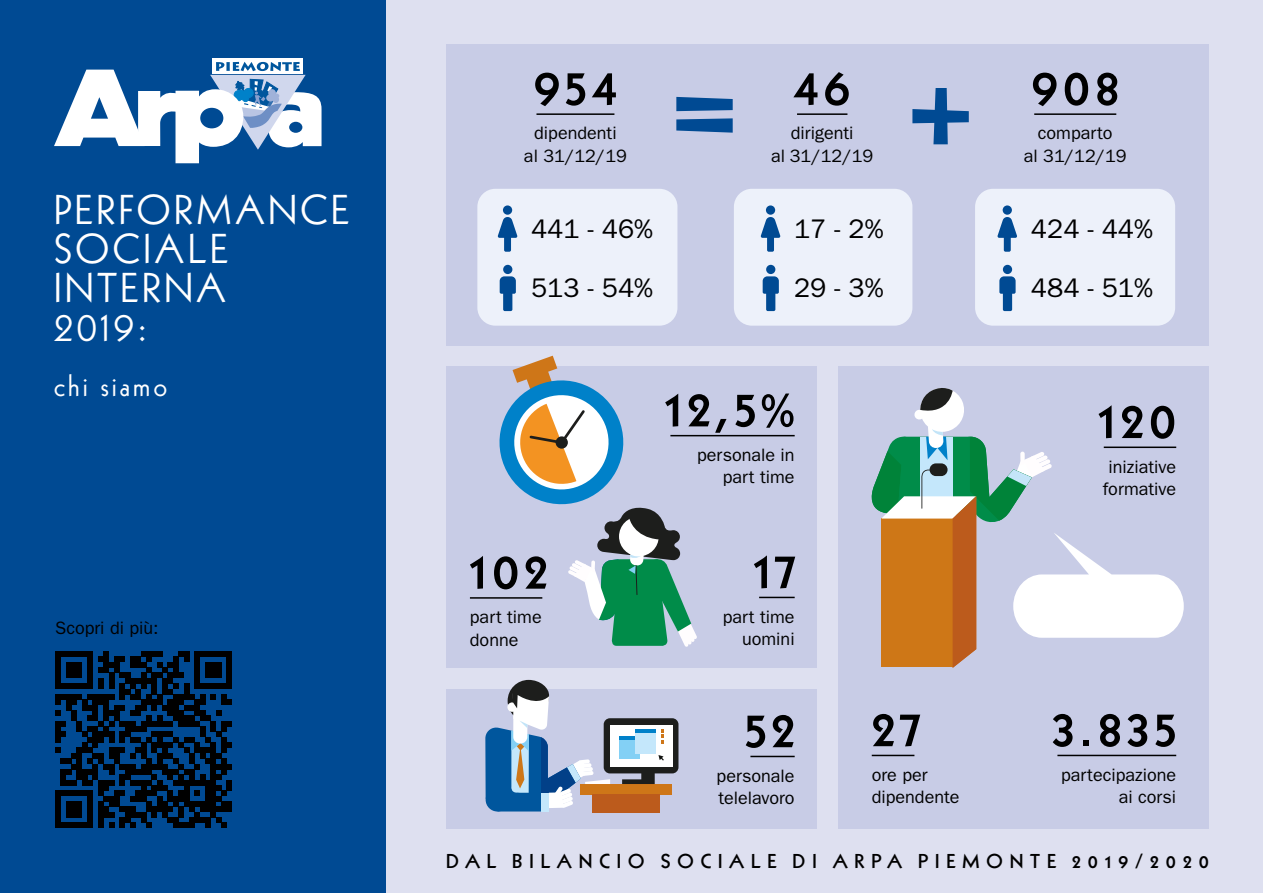
<style>
.page{position:relative;width:1263px;height:893px;background:#fff}
.page>*{position:absolute;margin:0;border:0;box-sizing:border-box;transform-origin:0 0}
.t1{font:800 52.5px "Kabel LT Std";letter-spacing:.095em;color:#000}
.t2{font:40.5px/39px "Kabel LT Std";letter-spacing:.09em;color:#fff}
.t3{font:30px "Kabel LT Std";letter-spacing:.09em;color:#fff}
.t4{font:27px/59.4px "ITC Franklin Gothic Std";color:#000}
.t5{font:800 19.5px "Kabel LT Std";letter-spacing:.36em;color:#000}
.t6{font:18px/22.5px "ITC Franklin Gothic Std";color:#000;text-align:center}
</style>
<div class="page">
<div style="left:386px;top:0;width:876px;height:893px;background:#dee0f0"></div>
<div style="left:0;top:0;width:386px;height:893px;background:#004a93"></div>
<div style="left:446px;top:689px;width:371px;height:140px;background:#c8cce6"></div>
<div style="left:446px;top:367px;width:371px;height:301px;background:#c8cce6"></div>
<hr style="left:670px;top:435px;width:125px;height:1px;background:#000">
<hr style="left:759px;top:597px;width:36px;height:1px;background:#000">
<hr style="left:470px;top:597px;width:72px;height:2px;background:#000">
<hr style="left:750px;top:756px;width:45px;height:1px;background:#000">
<div style="left:838px;top:367px;width:371px;height:462px;background:#c8cce6"></div>
<hr style="left:1057px;top:755px;width:119px;height:1px;background:#000">
<hr style="left:872px;top:755px;width:42px;height:1px;background:#000">
<svg style="left:491px;top:356px;width:206px;height:291px"></svg>
<div style="left:556px;top:436px;width:12px;height:13px;background:#1d1e1c;border-radius:50%"></div>
<div style="left:446px;top:44px;width:763px;height:301px;background:#c8cce6"></div>
<div style="left:477px;top:189px;width:200px;height:137px;background:#edf1fa;border-radius:18px"></div>
<hr style="left:536px;top:113px;width:78px;height:2px;background:#000">
<div style="left:503px;top:205px;width:9px;height:10px;background:#004a93;border-radius:50%"></div>
<svg style="left:497px;top:217px;width:21px;height:35px"></svg>
<div style="left:503px;top:265px;width:9px;height:9px;background:#004a93;border-radius:50%"></div>
<svg style="left:500px;top:276px;width:16px;height:35px"></svg>
<div style="left:734px;top:189px;width:178px;height:137px;background:#edf1fa;border-radius:18px"></div>
<div style="left:975px;top:189px;width:200px;height:137px;background:#edf1fa;border-radius:18px"></div>
<hr style="left:797px;top:113px;width:50px;height:2px;background:#000">
<div style="left:766px;top:205px;width:9px;height:10px;background:#004a93;border-radius:50%"></div>
<svg style="left:760px;top:217px;width:20px;height:35px"></svg>
<div style="left:766px;top:265px;width:9px;height:9px;background:#004a93;border-radius:50%"></div>
<svg style="left:763px;top:276px;width:16px;height:35px"></svg>
<hr style="left:1034px;top:113px;width:82px;height:2px;background:#000">
<div style="left:1002px;top:205px;width:10px;height:10px;background:#004a93;border-radius:50%"></div>
<svg style="left:997px;top:217px;width:20px;height:35px"></svg>
<div style="left:1003px;top:265px;width:9px;height:9px;background:#004a93;border-radius:50%"></div>
<svg style="left:999px;top:276px;width:16px;height:35px"></svg>
<svg style="left:912px;top:88px;width:57px;height:56px"></svg>
<svg style="left:676px;top:97px;width:57px;height:14px"></svg>
<svg style="left:676px;top:118px;width:57px;height:15px"></svg>
<svg style="left:871px;top:388px;width:313px;height:280px"></svg>
<div style="left:213px;top:59px;width:90px;height:15px;background:#fff"></div>
<svg style="left:54px;top:62px;width:267px;height:101px"></svg>
<div style="left:580px;top:784px;width:92px;height:10px;background:#ce7618"></div>
<div style="left:593px;top:794px;width:67px;height:19px;background:#bc5b1c"></div>
<svg style="left:622px;top:773px;width:33px;height:11px"></svg>
<div style="left:604px;top:718px;width:74px;height:55px;background:#1d1e1c;border-radius:6px"></div>
<div style="left:610px;top:724px;width:62px;height:42px;background:#fff"></div>
<div style="left:619px;top:739px;width:21px;height:19px;background:#83d0f5"></div>
<hr style="left:619px;top:736px;width:21px;height:3px;background:#0081c9">
<div style="left:635px;top:733px;width:20px;height:21px;background:#c4e7fb"></div>
<hr style="left:635px;top:729px;width:20px;height:4px;background:#0081c9">
<svg style="left:658px;top:755px;width:6px;height:6px"></svg>
<svg style="left:661px;top:730px;width:3px;height:13px"></svg>
<div style="left:542px;top:793px;width:7px;height:19px;background:#c4e7fb"></div>
<svg style="left:485px;top:680px;width:125px;height:131px"></svg>
<svg style="left:55px;top:651px;width:177px;height:177px"></svg>
<h2 class="t2" style="left:54px;top:190px;width:297px">PERFORMANCE<br>SOCIALE<br>INTERNA<br>2019:</h2>
<h3 class="t3" style="left:54px;top:368px;width:115px">chi siamo</h3>
<p class="t6" style="left:55px;top:617px;width:105px">Scopri di più:</p>
<h1 class="t1" style="left:534px;top:56px;width:85px">954</h1>
<p class="t6" style="left:524px;top:122px;width:104px">dipendenti<br>al 31/12/19</p>
<h3 class="t4" style="left:531px;top:199px;width:124px">441 - 46%<br>513 - 54%</h3>
<h1 class="t1" style="left:794px;top:56px;width:57px">46</h1>
<p class="t6" style="left:771px;top:122px;width:104px">dirigenti<br>al 31/12/19</p>
<h3 class="t4" style="left:794px;top:199px;width:91px">17 - 2%</h3>
<h3 class="t4" style="left:794px;top:259px;width:91px">29 - 3%</h3>
<h1 class="t1" style="left:470px;top:540px;width:79px">102</h1>
<p class="t6" style="left:470px;top:606px;width:73px;text-align:left">part time donne</p>
<h1 class="t1" style="left:665px;top:377px;width:131px">12,5%</h1>
<p class="t6" style="left:697px;top:444px;width:99px;text-align:right">personale in part time</p>
<h1 class="t1" style="left:754px;top:539px;width:42px">17</h1>
<p class="t6" style="left:723px;top:605px;width:73px;text-align:right">part time uomini</p>
<h1 class="t1" style="left:745px;top:698px;width:51px">52</h1>
<p class="t6" style="left:717px;top:764px;width:80px;text-align:left">personale telelavoro</p>
<h1 class="t1" style="left:872px;top:697px;width:49px">27</h1>
<p class="t6" style="left:872px;top:763px;width:89px;text-align:left">ore per dipendente</p>
<h1 class="t1" style="left:1031px;top:56px;width:89px">908</h1>
<p class="t6" style="left:1024px;top:122px;width:104px">comparto<br>al 31/12/19</p>
<h3 class="t4" style="left:1031px;top:199px;width:124px">424 - 44%<br>484 - 51%</h3>
<h1 class="t1" style="left:1098px;top:389px;width:79px">120</h1>
<p class="t6" style="left:1103px;top:455px;width:75px">iniziative formative</p>
<h1 class="t1" style="left:1052px;top:697px;width:126px">3.835</h1>
<p class="t6" style="left:1061px;top:763px;width:117px;text-align:right">partecipazione ai corsi</p>
<p class="t5" style="left:446px;top:850px;width:764px">DAL BILANCIO SOCIALE DI ARPA PIEMONTE 2019/2020</p>
</div>
